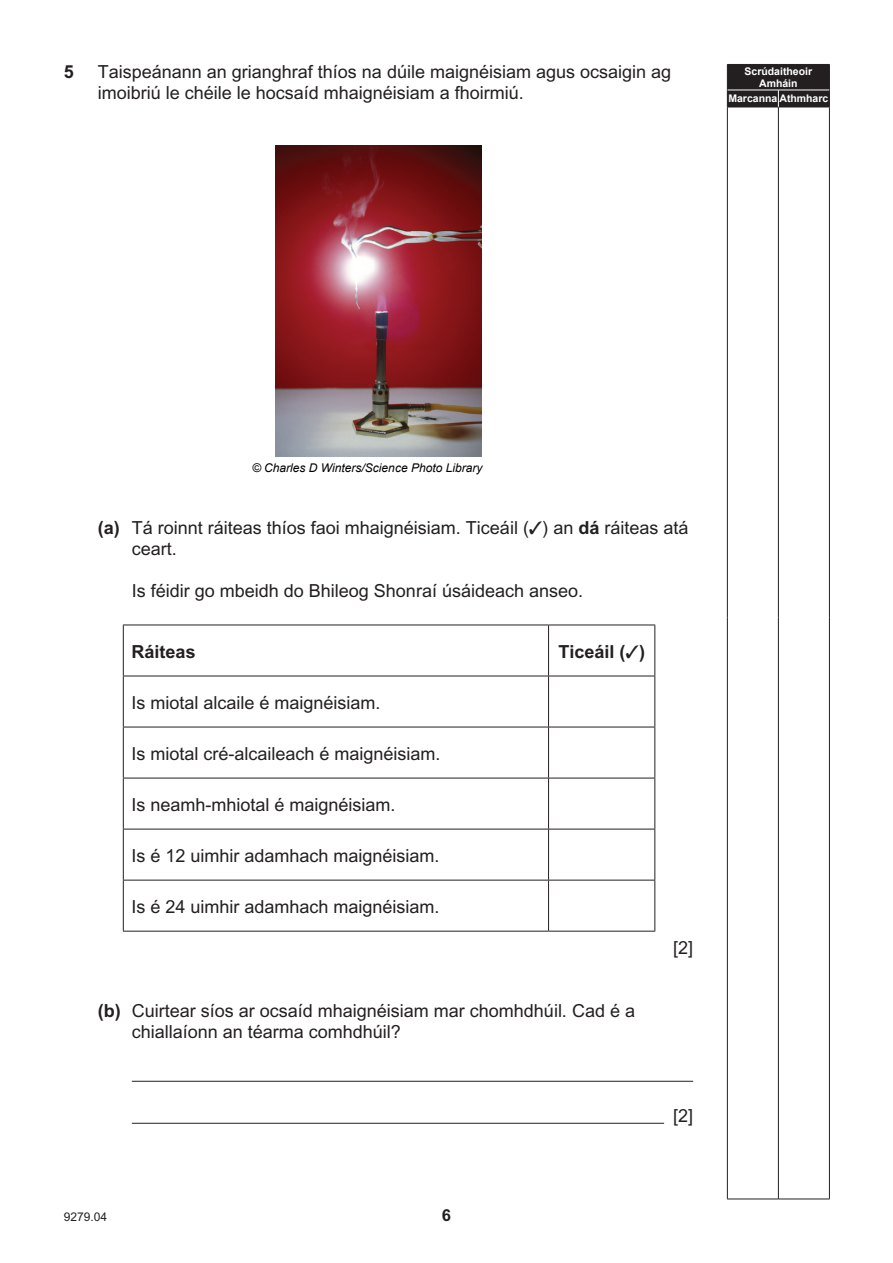
<style>
.page{position:relative;width:893px;height:1263px;background:#fff}
.page>*{position:absolute;margin:0;border:0;box-sizing:border-box;transform-origin:0 0}
.Second_indent{font:18px/21px "Arial";color:#231f20}
.Second_indent-2{font:700 18px "Arial";color:#231f20}
.No_Indent{font:18px "Arial";color:#231f20}
.t1{font:700 16.5px "Arial";color:#231f20}
.t2{font:italic 12px "Arial";color:#000}
.t3{font:12px "Arial";color:#231f20}
.t4{font:700 10.5px/12px "Arial";color:#fff;text-align:center}
.s1{font-weight:700}
</style>
<div class="page">
<hr style="left:727px;top:107px;width:51px;height:1px;background:#231f20">
<hr style="left:727px;top:107px;width:1px;height:510px;background:#231f20">
<hr style="left:778px;top:107px;width:52px;height:1px;background:#231f20">
<hr style="left:778px;top:107px;width:1px;height:510px;background:#231f20">
<hr style="left:829px;top:107px;width:1px;height:510px;background:#231f20">
<hr style="left:727px;top:617px;width:1px;height:582px;background:#231f20">
<hr style="left:778px;top:617px;width:1px;height:582px;background:#231f20">
<hr style="left:829px;top:617px;width:1px;height:582px;background:#231f20">
<hr style="left:727px;top:1199px;width:51px;height:1px;background:#231f20">
<hr style="left:778px;top:1199px;width:52px;height:1px;background:#231f20">
<div style="left:727px;top:64px;width:103px;height:43px;background:#231f20"></div>
<hr style="left:132px;top:1081px;width:561px;height:1px;background:#231f20">
<hr style="left:132px;top:1123px;width:532px;height:1px;background:#231f20">
<img style="left:275px;top:146px;width:207px;height:310px">
<hr style="left:123px;top:625px;width:426px;height:1px;background:#231f20">
<hr style="left:123px;top:625px;width:1px;height:51px;background:#231f20">
<hr style="left:549px;top:625px;width:106px;height:1px;background:#231f20">
<hr style="left:548px;top:625px;width:1px;height:51px;background:#231f20">
<hr style="left:654px;top:625px;width:1px;height:51px;background:#231f20">
<hr style="left:123px;top:676px;width:426px;height:1px;background:#231f20">
<hr style="left:123px;top:676px;width:1px;height:51px;background:#231f20">
<hr style="left:549px;top:676px;width:106px;height:1px;background:#231f20">
<hr style="left:548px;top:676px;width:1px;height:51px;background:#231f20">
<hr style="left:654px;top:676px;width:1px;height:51px;background:#231f20">
<hr style="left:123px;top:727px;width:426px;height:1px;background:#231f20">
<hr style="left:123px;top:727px;width:1px;height:51px;background:#231f20">
<hr style="left:549px;top:727px;width:106px;height:1px;background:#231f20">
<hr style="left:548px;top:727px;width:1px;height:51px;background:#231f20">
<hr style="left:654px;top:727px;width:1px;height:51px;background:#231f20">
<hr style="left:123px;top:778px;width:426px;height:1px;background:#231f20">
<hr style="left:123px;top:778px;width:1px;height:51px;background:#231f20">
<hr style="left:549px;top:778px;width:106px;height:1px;background:#231f20">
<hr style="left:548px;top:778px;width:1px;height:51px;background:#231f20">
<hr style="left:654px;top:778px;width:1px;height:51px;background:#231f20">
<hr style="left:123px;top:829px;width:426px;height:1px;background:#231f20">
<hr style="left:123px;top:829px;width:1px;height:51px;background:#231f20">
<hr style="left:549px;top:829px;width:106px;height:1px;background:#231f20">
<hr style="left:548px;top:829px;width:1px;height:51px;background:#231f20">
<hr style="left:654px;top:829px;width:1px;height:51px;background:#231f20">
<hr style="left:123px;top:880px;width:426px;height:1px;background:#231f20">
<hr style="left:123px;top:880px;width:1px;height:51px;background:#231f20">
<hr style="left:549px;top:880px;width:106px;height:1px;background:#231f20">
<hr style="left:548px;top:880px;width:1px;height:51px;background:#231f20">
<hr style="left:654px;top:880px;width:1px;height:51px;background:#231f20">
<hr style="left:123px;top:931px;width:426px;height:1px;background:#231f20">
<hr style="left:549px;top:931px;width:106px;height:1px;background:#231f20">
<p class="Second_indent-2" style="left:64px;top:61px;width:12px">5</p>
<p class="Second_indent" style="left:98px;top:61px;width:575px">Taispeánann an grianghraf thíos na dúile maignéisiam agus ocsaigin ag</p>
<p class="Second_indent" style="left:98px;top:82px;width:428px">imoibriú le chéile le hocsaíd mhaignéisiam a fhoirmiú.</p>
<p class="t4" style="left:744px;top:66px;width:69px">Scrúdaitheoir<br>Amháin</p>
<p class="t4" style="left:728px;top:93px;width:102px">Marcanna Athmharc</p>
<p class="t2" style="left:252px;top:460px;width:232px">© Charles D Winters/Science Photo Library</p>
<p class="Second_indent" style="left:132px;top:517px;width:558px;text-indent:-34px"><span class="s1">(a)</span> Tá roinnt ráiteas thíos faoi mhaignéisiam. Ticeáil (✓) an <span class="s1">dá</span> ráiteas atá ceart.</p>
<p class="Second_indent" style="left:132px;top:580px;width:453px">Is féidir go mbeidh do Bhileog Shonraí úsáideach anseo.</p>
<p class="Second_indent-2" style="left:131px;top:641px;width:66px">Ráiteas</p>
<p class="Second_indent-2" style="left:558px;top:641px;width:88px">Ticeáil (✓)</p>
<p class="Second_indent" style="left:131px;top:692px;width:251px">Is miotal alcaile é maignéisiam.</p>
<p class="Second_indent" style="left:131px;top:743px;width:311px">Is miotal cré-alcaileach é maignéisiam.</p>
<p class="Second_indent" style="left:131px;top:794px;width:266px">Is neamh-mhiotal é maignéisiam.</p>
<p class="Second_indent" style="left:131px;top:845px;width:310px">Is é 12 uimhir adamhach maignéisiam.</p>
<p class="Second_indent" style="left:131px;top:896px;width:310px">Is é 24 uimhir adamhach maignéisiam.</p>
<p class="Second_indent" style="left:132px;top:1000px;width:505px;text-indent:-34px"><span class="s1">(b)</span> Cuirtear síos ar ocsaíd mhaignéisiam mar chomhdhúil. Cad é a chiallaíonn an téarma comhdhúil?</p>
<p class="No_Indent" style="left:673px;top:937px;width:22px">[2]</p>
<p class="Second_indent" style="left:673px;top:1105px;width:22px">[2]</p>
<p class="t3" style="left:64px;top:1210px;width:45px">9279.04</p>
<p class="t1" style="left:442px;top:1205px;width:11px">6</p>
</div>
